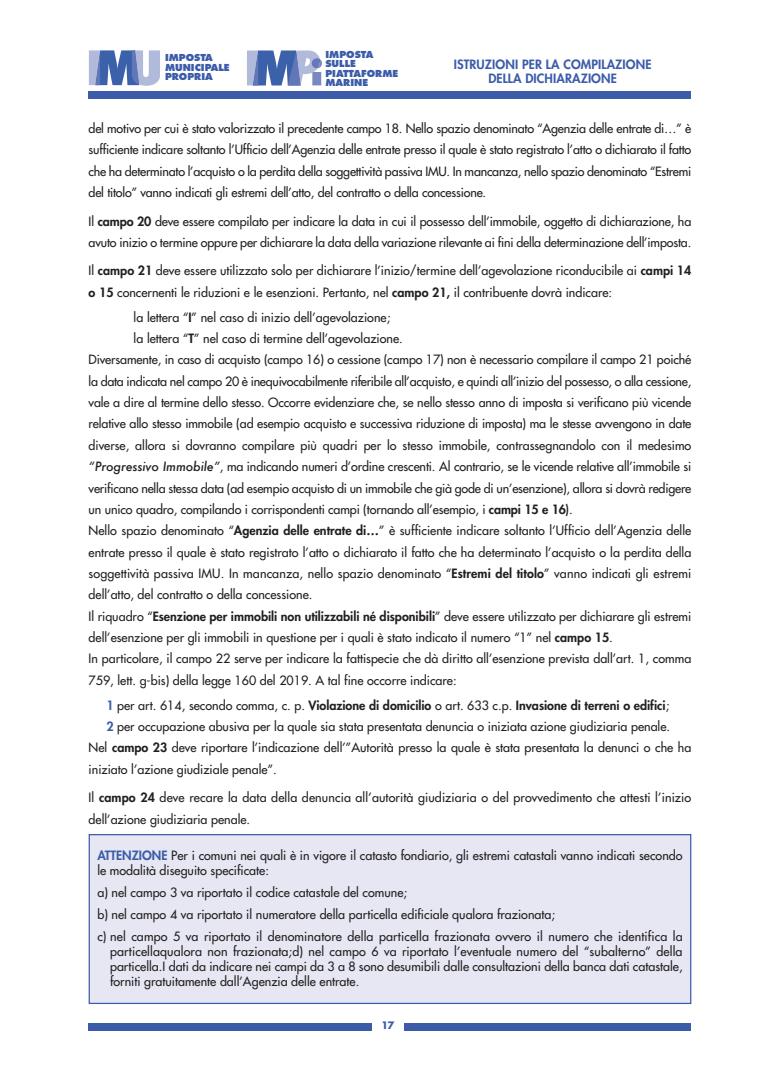
<style>
.page{position:relative;width:780px;height:1088px;background:#fff}
.page>*{position:absolute;margin:0;border:0;box-sizing:border-box;transform-origin:0 0}
.t1{font:12.5px/21.4px "Futura";color:#231f20}
.t2{font:800 12.5px "Futura";color:#231f20}
.t3{font:800 12.5px/14.1px "Futura";letter-spacing:.01em;color:#3c5caa;text-align:center}
.t4{font:700 10px "Futura";color:#3c5caa}
.t5{font:800 9.38px/9.5px "Futura";color:#3c5caa}
.s1{font-weight:800}
.s2{font-weight:500;font-style:italic}
.s3{color:#3c5caa}
.s4{font-weight:400}
.s5{font-weight:800;color:#3c5caa}
</style>
<div class="page">
<div style="left:89px;top:1023px;width:602px;height:7px;background:#3c5caa"></div>
<div style="left:90px;top:835px;width:600px;height:168px;background:#e6e7f3"></div>
<div style="left:89px;top:834px;width:602px;height:170px;border:1px solid #3c5caa"></div>
<div style="left:372px;top:1015px;width:31px;height:23px;background:#fff"></div>
<svg style="left:89px;top:50px;width:71px;height:36px;background:#8a9dca"></svg>
<div style="left:89px;top:92px;width:602px;height:7px;background:#3c5caa"></div>
<svg style="left:247px;top:50px;width:75px;height:35px;background:#8398c7"></svg>
<p class="t5" style="left:165px;top:54px;width:50px">IMPOSTA</p>
<p class="t5" style="left:165px;top:63px;width:66px">MUNICIPALE</p>
<p class="t5" style="left:165px;top:73px;width:49px">PROPRIA</p>
<p class="t5" style="left:325px;top:50px;width:50px">IMPOSTA</p>
<p class="t5" style="left:325px;top:60px;width:32px">SULLE</p>
<p class="t5" style="left:325px;top:69px;width:74px">PIATTAFORME<br>MARINE</p>
<p class="t3" style="left:453px;top:58px;width:199px">ISTRUZIONI PER LA COMPILAZIONE<br>DELLA DICHIARAZIONE</p>
<p class="t1" style="left:89px;top:119px;width:604px;text-align:justify">del motivo per cui è stato valorizzato il precedente campo 18. Nello spazio denominato “Agenzia delle entrate di…” è sufficiente indicare soltanto l’Ufficio dell’Agenzia delle entrate presso il quale è stato registrato l’atto o dichiarato il fatto che ha determinato l’acquisto o la perdita della soggettività passiva IMU. In mancanza, nello spazio denominato “Estremi del titolo” vanno indicati gli estremi dell’atto, del contratto o della concessione.</p>
<p class="t1" style="left:89px;top:211px;width:604px">Il <span class="s1">campo 20</span> deve essere compilato per indicare la data in cui il possesso dell’immobile, oggetto di dichiarazione, ha avuto inizio o termine oppure per dichiarare la data della variazione rilevante ai fini della determinazione dell’imposta.</p>
<p class="t1" style="left:89px;top:261px;width:604px">Il <span class="s1">campo 21</span> deve essere utilizzato solo per dichiarare l’inizio/termine dell’agevolazione riconducibile ai <span class="s1">campi 14 o 15</span> concernenti le riduzioni e le esenzioni. Pertanto, nel <span class="s1">campo 21,</span> il contribuente dovrà indicare:</p>
<p class="t1" style="left:134px;top:307px;width:258px">la lettera “<span class="s1">I</span>” nel caso di inizio dell’agevolazione;</p>
<p class="t1" style="left:134px;top:329px;width:270px">la lettera “<span class="s1">T</span>” nel caso di termine dell’agevolazione.</p>
<p class="t1" style="left:89px;top:350px;width:604px;text-align:justify">Diversamente, in caso di acquisto (campo 16) o cessione (campo 17) non è necessario compilare il campo 21 poiché la data indicata nel campo 20 è inequivocabilmente riferibile all’acquisto, e quindi all’inizio del possesso, o alla cessione, vale a dire al termine dello stesso. Occorre evidenziare che, se nello stesso anno di imposta si verificano più vicende relative allo stesso immobile (ad esempio acquisto e successiva riduzione di imposta) ma le stesse avvengono in date diverse, allora si dovranno compilare più quadri per lo stesso immobile, contrassegnandolo con il medesimo <span class="s2">“Progressivo Immobile”</span>, ma indicando numeri d’ordine crescenti. Al contrario, se le vicende relative all’immobile si verificano nella stessa data (ad esempio acquisto di un immobile che già gode di un’esenzione), allora si dovrà redigere un unico quadro, compilando i corrispondenti campi (tornando all’esempio, i <span class="s1">campi 15 e 16)</span>.</p>
<p class="t1" style="left:89px;top:521px;width:604px;text-align:justify">Nello spazio denominato “<span class="s1">Agenzia delle entrate di…</span>” è sufficiente indicare soltanto l’Ufficio dell’Agenzia delle entrate presso il quale è stato registrato l’atto o dichiarato il fatto che ha determinato l’acquisto o la perdita della soggettività passiva IMU. In mancanza, nello spazio denominato “<span class="s1">Estremi del titolo</span>” vanno indicati gli estremi dell’atto, del contratto o della concessione.</p>
<p class="t1" style="left:89px;top:606px;width:604px">Il riquadro “<span class="s1">Esenzione per immobili non utilizzabili né disponibili</span>” deve essere utilizzato per dichiarare gli estremi dell’esenzione per gli immobili in questione per i quali è stato indicato il numero “1” nel <span class="s1">campo 15</span>.</p>
<p class="t1" style="left:89px;top:649px;width:604px">In particolare, il campo 22 serve per indicare la fattispecie che dà diritto all’esenzione prevista dall’art. 1, comma<br>759, lett. g-bis) della legge 160 del 2019. A tal fine occorre indicare:</p>
<p class="t2" style="left:106px;top:699px;width:564px"><span class="s3">1</span> <span class="s4">per art. 614, secondo comma, c. p.</span> Violazione di domicilio <span class="s4">o art. 633 c.p.</span> Invasione di terreni o edifici<span class="s4">;</span></p>
<p class="t1" style="left:106px;top:716px;width:565px"><span class="s5">2</span> per occupazione abusiva per la quale sia stata presentata denuncia o iniziata azione giudiziaria penale.</p>
<p class="t1" style="left:89px;top:738px;width:604px">Nel <span class="s1">campo 23</span> deve riportare l’indicazione dell’”Autorità presso la quale è stata presentata la denunci o che ha iniziato l’azione giudiziale penale”.</p>
<p class="t1" style="left:89px;top:788px;width:604px">Il <span class="s1">campo 24</span> deve recare la data della denuncia all’autorità giudiziaria o del provvedimento che attesti l’inizio dell’azione giudiziaria penale.</p>
<p class="t1" style="left:97px;top:848px;width:586px;line-height:15px"><span class="s5">ATTENZIONE</span> Per i comuni nei quali è in vigore il catasto fondiario, gli estremi catastali vanno indicati secondo le modalità diseguito specificate:</p>
<p class="t1" style="left:97px;top:882px;width:311px">a) nel campo 3 va riportato il codice catastale del comune;</p>
<p class="t1" style="left:97px;top:904px;width:459px">b) nel campo 4 va riportato il numeratore della particella edificiale qualora frazionata;</p>
<p class="t1" style="left:110px;top:929px;width:574px;line-height:15px;text-align:justify;text-indent:-13px">c) nel campo 5 va riportato il denominatore della particella frazionata ovvero il numero che identifica la particellaqualora non frazionata;d) nel campo 6 va riportato l’eventuale numero del “subalterno” della particella.I dati da indicare nei campi da 3 a 8 sono desumibili dalle consultazioni della banca dati catastale, forniti gratuitamente dall’Agenzia delle entrate.</p>
<p class="t4" style="left:381px;top:1019px;width:14px">17</p>
</div>
